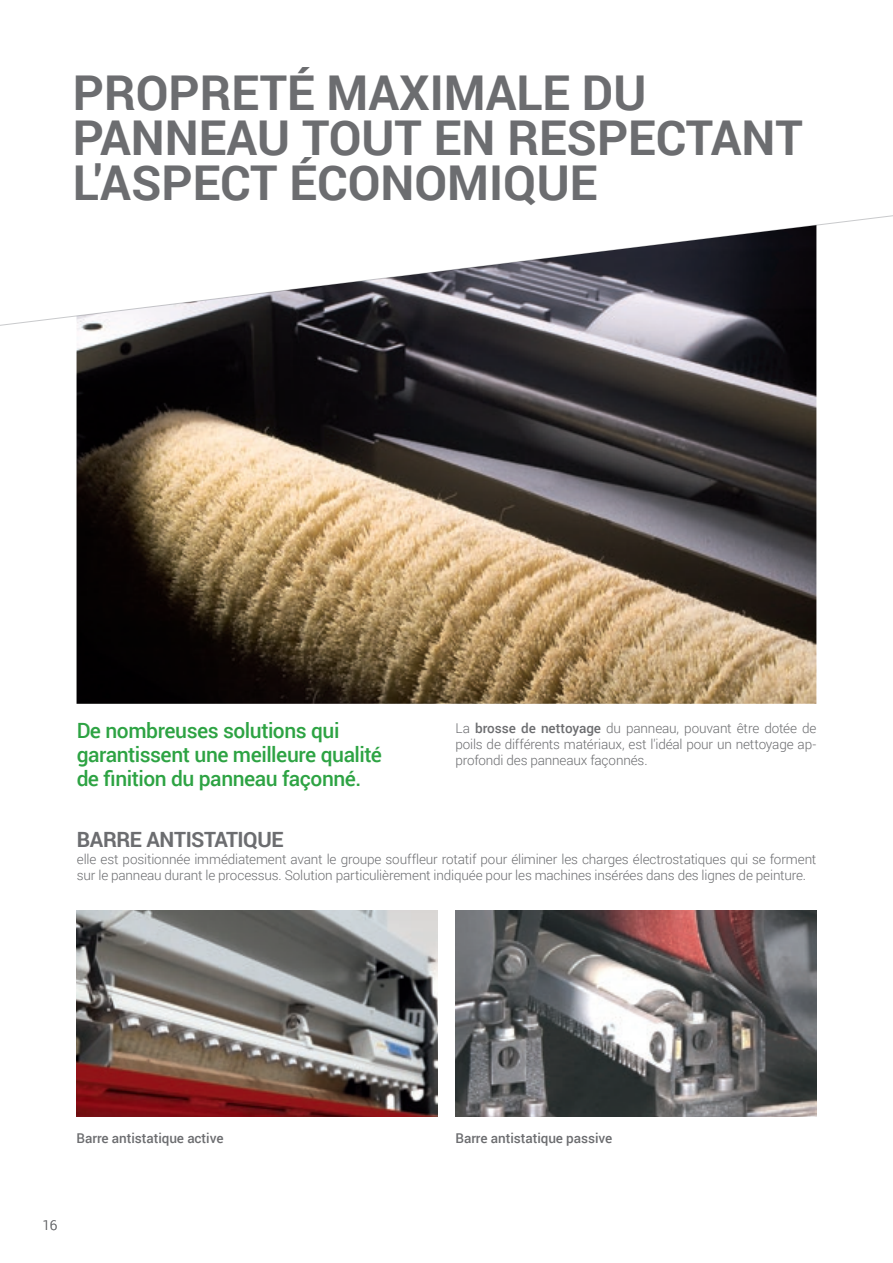
<style>
.page{position:relative;width:893px;height:1263px;background:#fff}
.page>*{position:absolute;margin:0;border:0;box-sizing:border-box;transform-origin:0 0}
._1_TITOLO_GRIGIO{font:700 48px/45px "Roboto";color:#6c6d70}
.t1{font:500 21px/24px "Roboto";letter-spacing:-.02em;color:#2da343}
.t2{font:700 21px "Roboto";letter-spacing:-.025em;color:#6c6d70}
.t3{font:300 13.5px/16.2px "Roboto";letter-spacing:-.01em;color:#6c6d70;text-align:justify}
.t4{font:500 13.5px "Roboto";letter-spacing:-.005em;color:#6c6d70}
.s1{font-weight:500}
</style>
<div class="page">
<img style="left:77px;top:328px;width:739px;height:376px">
<svg style="left:0;top:215px;width:893px;height:113px"></svg>
<img style="left:77px;top:910px;width:360px;height:206px">
<img style="left:455px;top:910px;width:361px;height:206px">
<p class="_1_TITOLO_GRIGIO" style="left:73px;top:69px;width:732px">PROPRETÉ MAXIMALE DU<br>PANNEAU TOUT EN RESPECTANT<br>L'ASPECT ÉCONOMIQUE</p>
<h2 class="t1" style="left:77px;top:718px;width:307px">De nombreuses solutions qui garantissent une meilleure qualité de finition du panneau façonné.</h2>
<p class="t3" style="left:455px;top:719px;width:362px">La <span class="s1">brosse de nettoyage</span> du panneau, pouvant être dotée de poils de différents matériaux, est l'idéal pour un nettoyage ap&shy;profondi des panneaux façonnés.</p>
<p class="t2" style="left:77px;top:825px;width:208px">BARRE ANTISTATIQUE</p>
<p class="t3" style="left:77px;top:850px;width:741px">elle est positionnée immédiatement avant le groupe souffleur rotatif pour éliminer les charges électrostatiques qui se forment sur le panneau durant le processus. Solution particulièrement indiquée pour les machines insérées dans des lignes de peinture.</p>
<p class="t4" style="left:77px;top:1129px;width:148px">Barre antistatique active</p>
<p class="t4" style="left:455px;top:1129px;width:158px">Barre antistatique passive</p>
<p class="t3" style="left:42px;top:1216px;width:16px">16</p>
</div>
